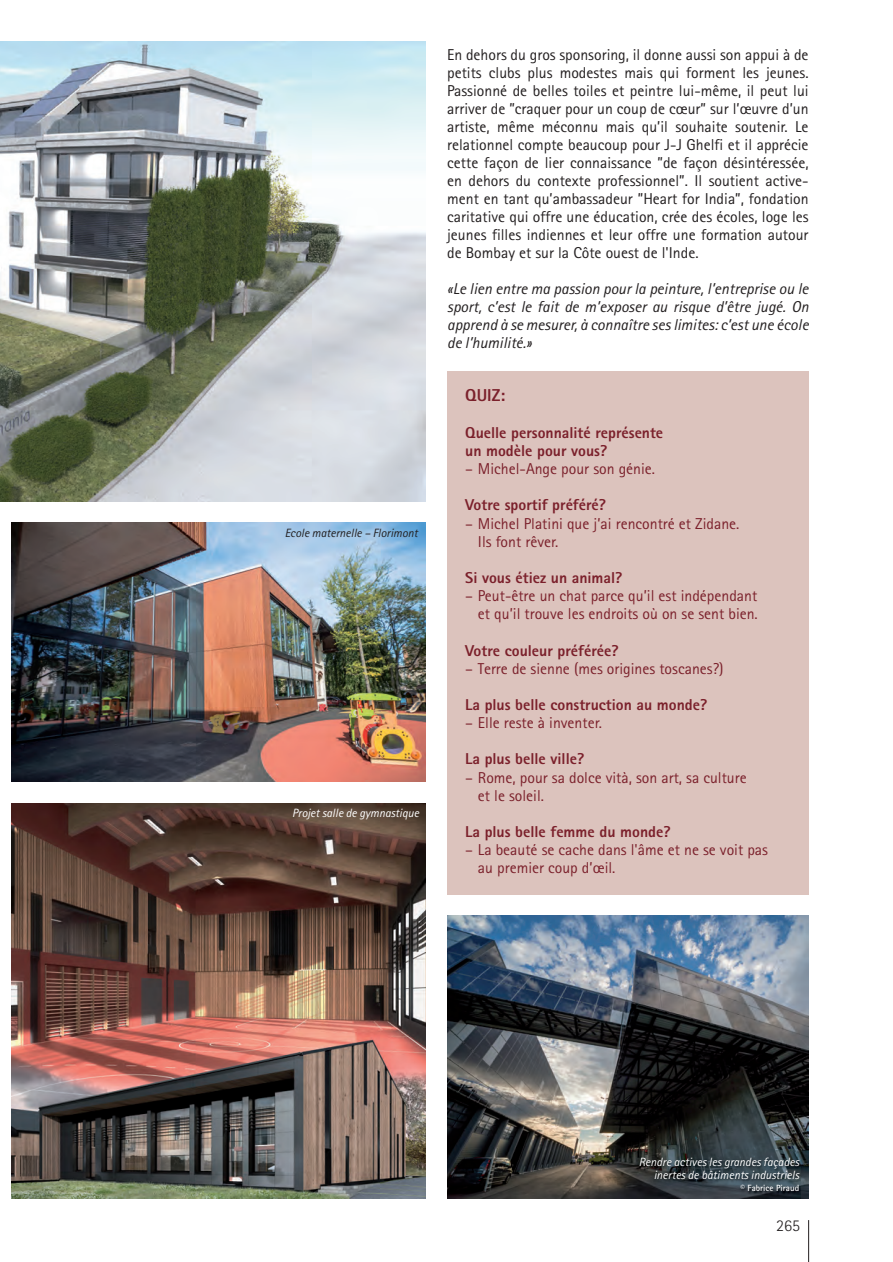
<style>
.page{position:relative;width:893px;height:1262px;background:#fff}
.page>*{position:absolute;margin:0;border:0;box-sizing:border-box;transform-origin:0 0}
.t1{font:800 17.25px "Rotis Sans Serif";color:#7b202b}
.t2{font:300 16.5px "Rotis Sans Serif";color:#231f20}
.t3{font:15.75px/18px "Rotis Sans Serif";color:#231f20;text-align:justify}
.t4{font:15.75px/18.1px "Rotis Sans Serif";color:#7b202b}
.t5{font:800 15.75px/18.1px "Rotis Sans Serif";color:#7b202b}
.t6{font:italic 15.75px/18px "Rotis Sans Serif";color:#231f20;text-align:justify}
.t7{font:italic 12px/13.5px "Rotis Sans Serif";color:#fff;text-align:right}
.t8{font:italic 12px "Rotis Sans Serif";color:#231f20}
.t9{font:700 9px "Rotis Sans Serif";color:#fff}
</style>
<div class="page">
<img style="left:0;top:42px;width:426px;height:459px">
<img style="left:11px;top:522px;width:415px;height:260px">
<img style="left:11px;top:803px;width:415px;height:395px">
<div style="left:447px;top:371px;width:362px;height:523px;background:#dcc3bd"></div>
<img style="left:447px;top:916px;width:362px;height:282px">
<img style="left:617px;top:1149px;width:192px;height:50px">
<hr style="left:808px;top:1220px;width:1px;height:42px;background:#231f20">
<p class="t8" style="left:285px;top:529px;width:135px">Ecole maternelle – Florimont</p>
<p class="t7" style="left:292px;top:807px;width:129px">Projet salle de gymnastique</p>
<p class="t3" style="left:447px;top:47px;width:363px">En dehors du gros sponsoring, il donne aussi son appui à de petits clubs plus modestes mais qui forment les jeunes.<br>Passionné de belles toiles et peintre lui-même, il peut lui arriver de ”craquer pour un coup de cœur” sur l’œuvre d’un artiste, même méconnu mais qu’il souhaite soutenir. Le relationnel compte beaucoup pour J-J Ghelfi et il apprécie cette façon de lier connaissance ”de façon désintéressée, en dehors du contexte professionnel”. Il soutient active&shy;ment en tant qu’ambassadeur ”Heart for India”, fondation caritative qui offre une éducation, crée des écoles, loge les jeunes filles indiennes et leur offre une formation autour de Bombay et sur la Côte ouest de l'Inde.</p>
<p class="t6" style="left:447px;top:281px;width:363px">«Le lien entre ma passion pour la peinture, l’entreprise ou le sport, c’est le fait de m’exposer au risque d’être jugé. On apprend à se mesurer, à connaître ses limites: c’est une école de l’humilité.»</p>
<p class="t1" style="left:465px;top:389px;width:42px">QUIZ:</p>
<p class="t5" style="left:465px;top:425px;width:200px">Quelle personnalité représente un modèle pour vous?</p>
<p class="t4" style="left:465px;top:461px;width:191px">– Michel-Ange pour son génie.</p>
<p class="t5" style="left:465px;top:497px;width:142px">Votre sportif préféré?</p>
<p class="t4" style="left:478px;top:516px;width:263px;text-indent:-13px">– Michel Platini que j’ai rencontré et Zidane.<br>Ils font rêver.</p>
<p class="t5" style="left:465px;top:570px;width:159px">Si vous étiez un animal?</p>
<p class="t4" style="left:465px;top:588px;width:294px;text-align:right">– Peut-être un chat parce qu’il est indépendant et qu’il trouve les endroits où on se sent bien.</p>
<p class="t5" style="left:465px;top:643px;width:155px">Votre couleur préférée?</p>
<p class="t4" style="left:465px;top:661px;width:260px">– Terre de sienne (mes origines toscanes?)</p>
<p class="t5" style="left:465px;top:697px;width:244px">La plus belle construction au monde?</p>
<p class="t4" style="left:465px;top:715px;width:138px">– Elle reste à inventer.</p>
<p class="t5" style="left:465px;top:751px;width:121px">La plus belle ville?</p>
<p class="t4" style="left:478px;top:770px;width:270px;text-indent:-13px">– Rome, pour sa dolce vità, son art, sa culture et le soleil.</p>
<p class="t5" style="left:465px;top:824px;width:207px">La plus belle femme du monde?</p>
<p class="t4" style="left:478px;top:842px;width:292px;text-indent:-13px">– La beauté se cache dans l'âme et ne se voit pas au premier coup d’œil.</p>
<p class="t7" style="left:639px;top:1156px;width:162px">Rendre actives les grandes façades inertes de bâtiments industriels</p>
<p class="t9" style="left:740px;top:1184px;width:60px">© Fabrice Piraud</p>
<p class="t2" style="left:776px;top:1220px;width:25px">265</p>
</div>
